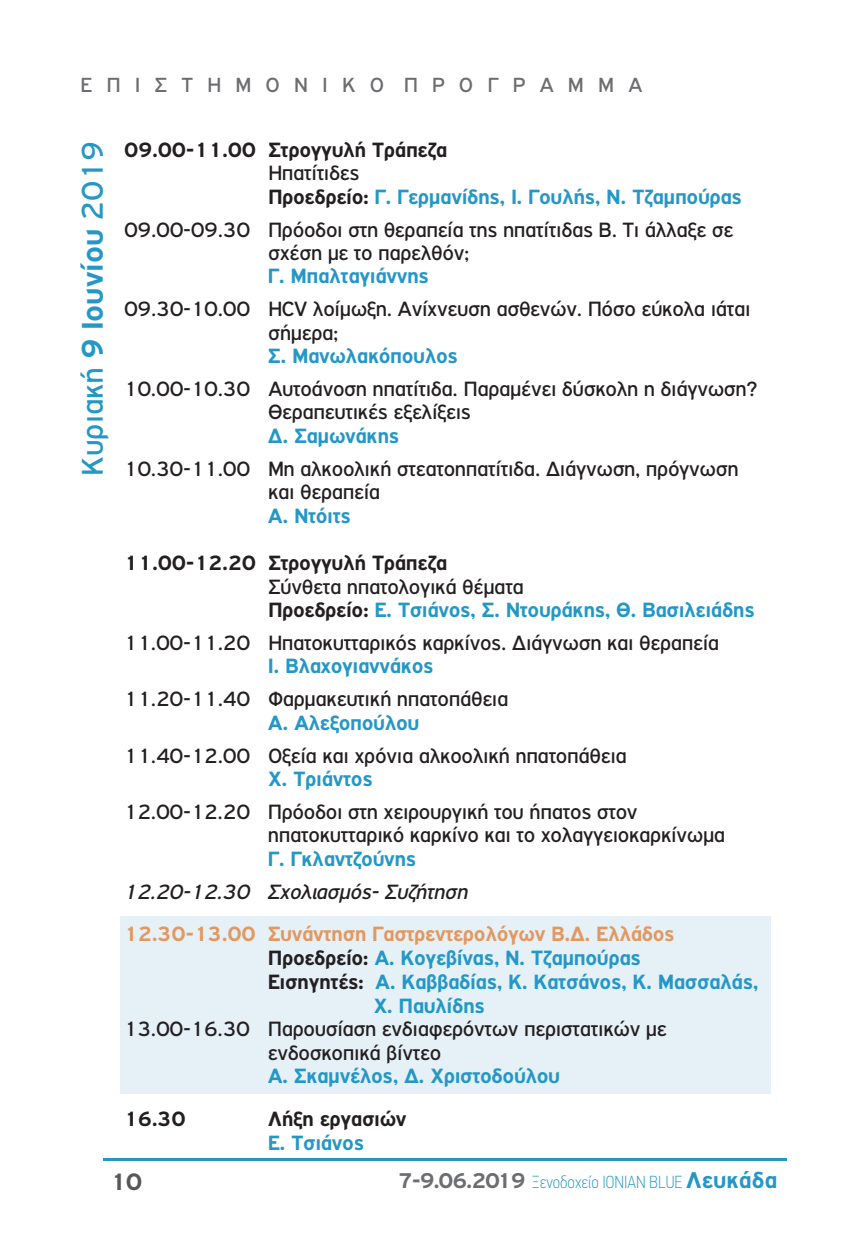
<style>
.page{position:relative;width:851px;height:1248px;background:#fff}
.page>*{position:absolute;margin:0;border:0;box-sizing:border-box;transform-origin:0 0}
.t1{font:31.8px "PF Highway Gothic";color:#2597c6}
.t2{font:700 25.2px "PF Highway Gothic";color:#57585a}
.t3{font:22px/23.4px "PF Highway Gothic";letter-spacing:-.015em;color:#231f20}
.t4{font:700 22px/23.6px "PF Highway Gothic";letter-spacing:-.02em;color:#2597c6}
.t5{font:700 22px "PF Highway Gothic";letter-spacing:-.02em;color:#231f20}
.t6{font:700 22px "PF Highway Gothic";letter-spacing:-.02em;color:#e29861}
.t7{font:italic 22px "PF Highway Gothic";letter-spacing:-.015em;color:#231f20}
.t8{font:21.8px "PF Highway Gothic";letter-spacing:.645em;color:#6c6d70}
.t9{font:100 17.6px "PF Din Text Cond Pro";color:#2597c6}
.s1{font-weight:700}
.s2{font-weight:400;color:#231f20}
.s3{color:#231f20}
.s4{font-family:"PF Highway Gothic";font-weight:700;font-size:22.8px;color:#6c6d70}
.s5{font-family:"PF Highway Gothic";font-weight:700;font-size:24.4px}
</style>
<div class="page">
<div style="left:121px;top:916px;width:649px;height:178px;background:#e5f1f6"></div>
<hr style="left:103px;top:1158px;width:683px;height:2px;background:#2597c6">
<p class="t8" style="left:81px;top:75px;width:563px">EΠΙΣΤΗΜΟΝΙΚΟ ΠΡΟΓΡΑΜΜΑ</p>
<h1 class="t1" style="left:78px;top:475px;width:336px;rotate:-90deg">Κυριακή <span class="s1">9 Ιουνίου</span> 2019</h1>
<p class="t5" style="left:124px;top:139px;width:325px">09.00-11.00 Στρογγυλή Τράπεζα</p>
<p class="t4" style="left:268px;top:162px;width:475px"><span class="s2">Ηπατίτιδες<br></span><span class="s3">Προεδρείο:</span> Γ. Γερμανίδης, Ι. Γουλής, Ν. Τζαμπούρας</p>
<p class="t3" style="left:268px;top:219px;width:466px;text-indent:-144px">09.00-09.30 Πρόοδοι στη θεραπεία της ηπατίτιδας Β. Τι άλλαξε σε σχέση με το παρελθόν;</p>
<p class="t3" style="left:268px;top:298px;width:484px;text-indent:-144px">09.30-10.00 HCV λοίμωξη. Ανίχνευση ασθενών. Πόσο εύκολα ιάται σήμερα;</p>
<p class="t3" style="left:268px;top:378px;width:491px;text-indent:-144px">10.00-10.30 Αυτοάνοση ηπατίτιδα. Παραμένει δύσκολη η διάγνωση?<br>Θεραπευτικές εξελίξεις</p>
<p class="t3" style="left:268px;top:458px;width:472px;text-indent:-144px">10.30-11.00 Μη αλκοολική στεατοηπατίτιδα. Διάγνωση, πρόγνωση και θεραπεία</p>
<p class="t4" style="left:268px;top:265px;width:163px">Γ. Μπαλταγιάννης</p>
<p class="t4" style="left:268px;top:345px;width:191px">Σ. Μανωλακόπουλος</p>
<p class="t4" style="left:268px;top:425px;width:133px">Δ. Σαμωνάκης</p>
<p class="t4" style="left:268px;top:504px;width:85px">Α. Ντόιτς</p>
<p class="t5" style="left:124px;top:552px;width:325px">11.00-12.20 Στρογγυλή Τράπεζα</p>
<p class="t4" style="left:268px;top:575px;width:488px"><span class="s2">Σύνθετα ηπατολογικά θέματα<br></span><span class="s3">Προεδρείο:</span> Ε. Τσιάνος, Σ. Ντουράκης, Θ. Βασιλειάδης</p>
<p class="t3" style="left:124px;top:632px;width:597px">11.00-11.20 Ηπατοκυτταρικός καρκίνος. Διάγνωση και θεραπεία</p>
<p class="t3" style="left:124px;top:688px;width:386px">11.20-11.40 Φαρμακευτική ηπατοπάθεια</p>
<p class="t3" style="left:124px;top:744px;width:504px">11.40-12.00 Οξεία και χρόνια αλκοολική ηπατοπάθεια</p>
<p class="t3" style="left:268px;top:801px;width:459px;text-indent:-144px">12.00-12.20 Πρόοδοι στη χειρουργική του ήπατος στον ηπατοκυτταρικό καρκίνο και το χολαγγειοκαρκίνωμα</p>
<p class="t7" style="left:124px;top:881px;width:346px">12.20-12.30 Σχολιασμός- Συζήτηση</p>
<p class="t4" style="left:268px;top:655px;width:167px">Ι. Βλαχογιαννάκος</p>
<p class="t4" style="left:268px;top:711px;width:153px">Α. Αλεξοπούλου</p>
<p class="t4" style="left:268px;top:768px;width:106px">Χ. Τριάντος</p>
<p class="t4" style="left:268px;top:848px;width:150px">Γ. Γκλαντζούνης</p>
<p class="t6" style="left:124px;top:924px;width:552px">12.30-13.00 Συνάντηση Γαστρεντερολόγων Β.Δ. Ελλάδος</p>
<p class="t4" style="left:268px;top:946px;width:374px"><span class="s3">Προεδρείο:</span> Α. Κογεβίνας, Ν. Τζαμπούρας<br><span class="s3">Εισηγητές:</span></p>
<p class="t3" style="left:268px;top:1018px;width:400px;text-indent:-144px">13.00-16.30 Παρουσίαση ενδιαφερόντων περιστατικών με ενδοσκοπικά βίντεο</p>
<p class="t4" style="left:373px;top:970px;width:386px">Α. Καββαδίας, Κ. Κατσάνος, Κ. Μασσαλάς,<br>Χ. Παυλίδης</p>
<p class="t4" style="left:268px;top:1065px;width:294px">Α. Σκαμνέλος, Δ. Χριστοδούλου</p>
<p class="t5" style="left:124px;top:1108px;width:64px">16.30</p>
<p class="t5" style="left:268px;top:1108px;width:140px">Λήξη εργασιών</p>
<p class="t4" style="left:268px;top:1131px;width:98px">Ε. Τσιάνος</p>
<p class="t2" style="left:110px;top:1169px;width:34px">10</p>
<p class="t9" style="left:398px;top:1174px;width:380px"><span class="s4">7-9.06.2019</span> Ξενοδοχείο ΙONIAN BLUE <span class="s5">Λευκάδα</span></p>
</div>
